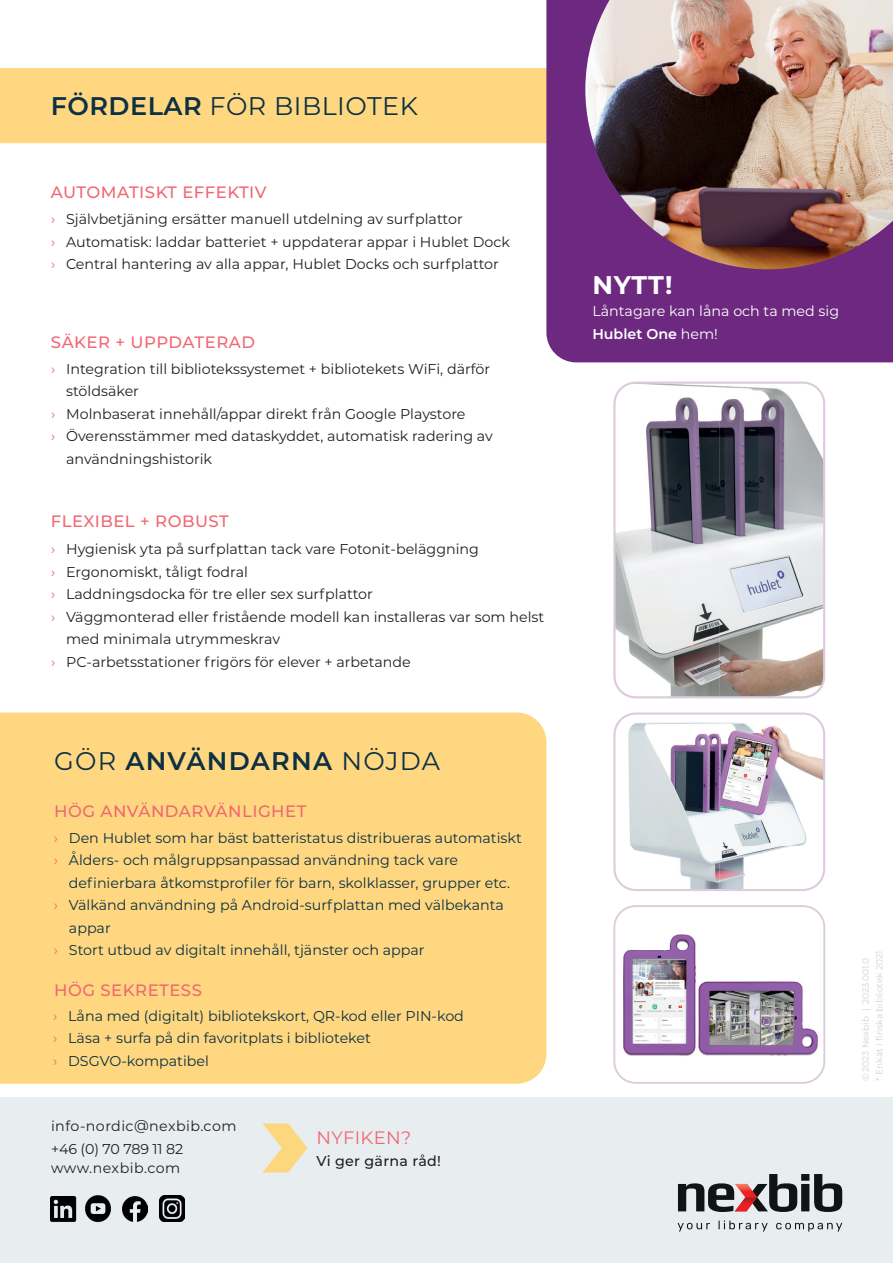
<style>
.page{position:relative;width:893px;height:1263px;background:#fff}
.page>*{position:absolute;margin:0;border:0;box-sizing:border-box;transform-origin:0 0}
.t1{font:25.5px "Montserrat";letter-spacing:.02em;color:#0d3043}
.t2{font:600 25.5px "Montserrat";letter-spacing:.05em;color:#0d3043}
.t3{font:700 25.5px "Montserrat";color:#fff}
.t4{font:18px "Montserrat";letter-spacing:.02em;color:#f16772}
.t5{font:500 16.5px "Montserrat";letter-spacing:.03em;color:#f16772}
.t6{font:14.25px/22.5px "Montserrat";color:#231f20}
.t7{font:14.25px/22.5px "Montserrat";color:#0d3043}
.t8{font:14.25px/22.5px "Montserrat";letter-spacing:.03em;color:#231f20}
.t9{font:14.25px/22.5px "Montserrat";color:#fff}
.t10{font:500 14.25px "Montserrat";letter-spacing:.02em;color:#231f20}
.t11{font:9px/13.8px "Montserrat";color:#d1d2d2}
.s1{font-weight:600}
.s2{color:#f16772}
.s3{font-weight:400}
</style>
<div class="page">
<div style="left:0;top:1097px;width:893px;height:166px;background:#e8eeef"></div>
<img style="left:50px;top:1196px;width:26px;height:26px">
<img style="left:85px;top:1195px;width:26px;height:27px">
<img style="left:122px;top:1196px;width:26px;height:25px">
<img style="left:159px;top:1195px;width:26px;height:26px">
<svg style="left:678px;top:1174px;width:164px;height:38px"></svg>
<svg style="left:678px;top:1220px;width:164px;height:11px"></svg>
<img style="left:262px;top:1123px;width:45px;height:50px">
<img style="left:616px;top:384px;width:206px;height:313px">
<div style="left:613px;top:381px;width:212px;height:317px;border:2px solid #dcccdd;border-radius:21px"></div>
<img style="left:616px;top:908px;width:206px;height:173px">
<div style="left:613px;top:905px;width:212px;height:179px;border:2px solid #dcccdd;border-radius:21px"></div>
<img style="left:616px;top:715px;width:206px;height:173px">
<div style="left:613px;top:712px;width:212px;height:179px;border:2px solid #dcccdd;border-radius:21px"></div>
<div style="left:0;top:68px;width:546px;height:75px;background:#fed780"></div>
<div style="left:0;top:712px;width:546px;height:372px;background:#fed780"></div>
<div style="left:546px;top:0;width:347px;height:362px;background:#6c297f"></div>
<img style="left:585px;top:0;width:308px;height:269px">
<h1 class="t1" style="left:51px;top:88px;width:369px"><span class="s1">FÖRDELAR</span> FÖR BIBLIOTEK</h1>
<p class="t5" style="left:51px;top:181px;width:217px">AUTOMATISKT EFFEKTIV</p>
<p class="t6" style="left:51px;top:207px;width:460px"><span class="s2">›</span> Självbetjäning ersätter manuell utdelning av surfplattor<br><span class="s2">›</span> Automatisk: laddar batteriet + uppdaterar appar i Hublet Dock <span class="s2">›</span> Central hantering av alla appar, Hublet Docks och surfplattor</p>
<p class="t5" style="left:51px;top:331px;width:206px">SÄKER + UPPDATERAD</p>
<p class="t6" style="left:51px;top:357px;width:440px"><span class="s2">›</span> Integration till bibliotekssystemet + bibliotekets WiFi, därför</p>
<p class="t6" style="left:66px;top:379px;width:74px">stöldsäker</p>
<p class="t6" style="left:51px;top:402px;width:416px"><span class="s2">›</span> Molnbaserat innehåll/appar direkt från Google Playstore</p>
<p class="t6" style="left:51px;top:424px;width:443px"><span class="s2">›</span> Överensstämmer med dataskyddet, automatisk radering av</p>
<p class="t6" style="left:66px;top:447px;width:147px">användningshistorik</p>
<p class="t5" style="left:51px;top:510px;width:179px">FLEXIBEL + ROBUST</p>
<p class="t6" style="left:51px;top:537px;width:429px"><span class="s2">›</span> Hygienisk yta på surfplattan tack vare Fotonit-beläggning</p>
<p class="t6" style="left:51px;top:560px;width:198px"><span class="s2">›</span> Ergonomiskt, tåligt fodral</p>
<p class="t6" style="left:51px;top:582px;width:323px"><span class="s2">›</span> Laddningsdocka för tre eller sex surfplattor</p>
<p class="t6" style="left:51px;top:605px;width:495px"><span class="s2">›</span> Väggmonterad eller fristående modell kan installeras var som helst</p>
<p class="t6" style="left:66px;top:627px;width:215px">med minimala utrymmeskrav</p>
<p class="t6" style="left:51px;top:650px;width:361px"><span class="s2">›</span> PC-arbetsstationer frigörs för elever + arbetande</p>
<h1 class="t2" style="left:54px;top:743px;width:388px"><span class="s3">GÖR</span> ANVÄNDARNA <span class="s3">NÖJDA</span></h1>
<p class="t5" style="left:54px;top:800px;width:254px">HÖG ANVÄNDARVÄNLIGHET</p>
<p class="t7" style="left:54px;top:826px;width:469px"><span class="s2">›</span> Den Hublet som har bäst batteristatus distribueras automatiskt <span class="s2">›</span> Ålders- och målgruppsanpassad användning tack vare</p>
<p class="t7" style="left:69px;top:871px;width:443px">definierbara åtkomstprofiler för barn, skolklasser, grupper etc.</p>
<p class="t7" style="left:54px;top:894px;width:451px"><span class="s2">›</span> Välkänd användning på Android-surfplattan med välbekanta</p>
<p class="t7" style="left:69px;top:916px;width:43px">appar</p>
<p class="t7" style="left:54px;top:939px;width:372px"><span class="s2">›</span> Stort utbud av digitalt innehåll, tjänster och appar</p>
<p class="t5" style="left:54px;top:979px;width:149px">HÖG SEKRETESS</p>
<p class="t7" style="left:53px;top:1004px;width:412px"><span class="s2">›</span> Låna med (digitalt) bibliotekskort, QR-kod eller PIN-kod <span class="s2">›</span> Läsa + surfa på din favoritplats i biblioteket<br><span class="s2">›</span> DSGVO-kompatibel</p>
<p class="t8" style="left:51px;top:1114px;width:187px">info-nordic@nexbib.com +46 (0) 70 789 11 82</p>
<p class="t8" style="left:51px;top:1156px;width:131px">www.nexbib.com</p>
<p class="t4" style="left:317px;top:1125px;width:96px">NYFIKEN?</p>
<p class="t10" style="left:317px;top:1151px;width:126px">Vi ger gärna råd!</p>
<h1 class="t3" style="left:592px;top:267px;width:82px">NYTT!</h1>
<p class="t9" style="left:592px;top:300px;width:248px">Låntagare kan låna och ta med sig<br><span class="s1">Hublet One</span> hem!</p>
<p class="t11" style="left:858px;top:1081px;width:132px;rotate:-90deg">© 2023 Nexbib | 2023.001.0<br>* Enkät i finska bibliotek 2021</p>
</div>
